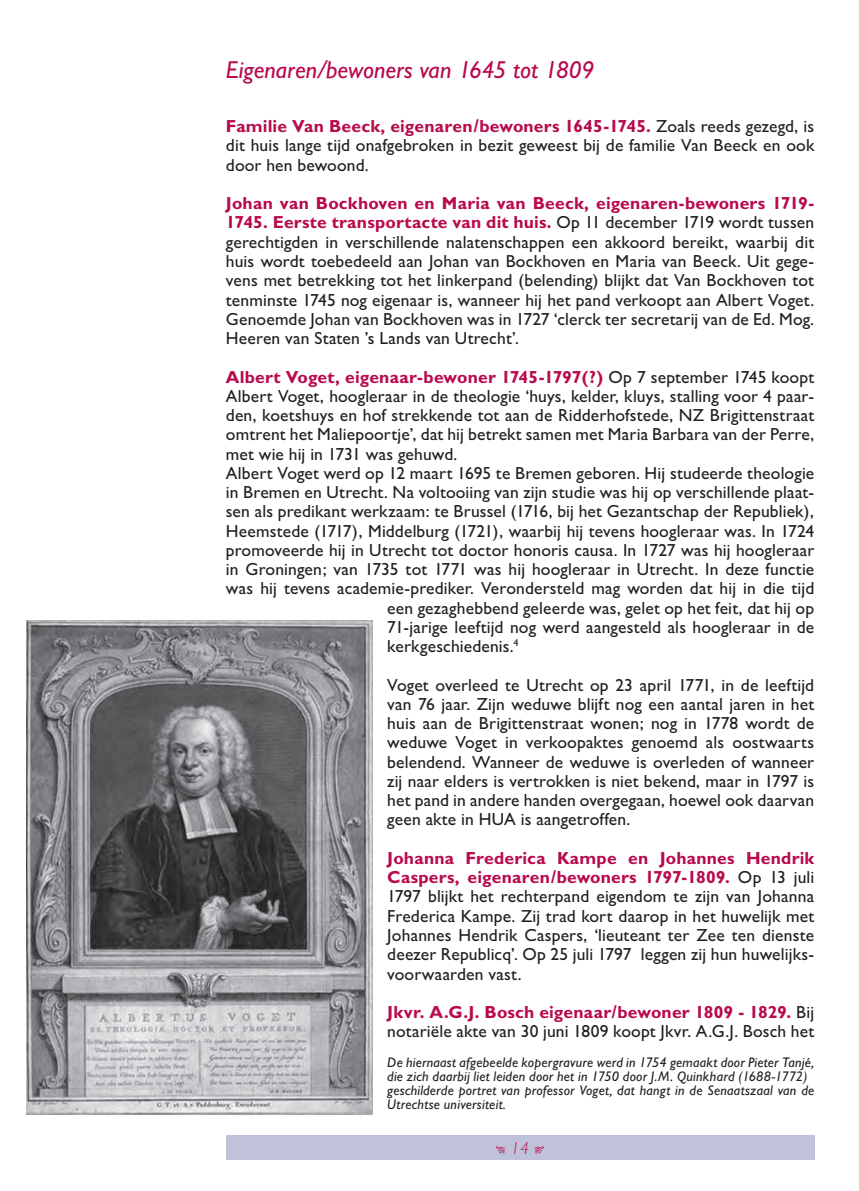
<style>
.page{position:relative;width:859px;height:1191px;background:#fff}
.page>*{position:absolute;margin:0;border:0;box-sizing:border-box;transform-origin:0 0}
.t1{font:italic 24.5px "M Gill Sans";letter-spacing:-.005em;color:#b80a4d}
.t2{font:17.5px/19.2px "M Gill Sans";letter-spacing:.01em;color:#231f20;text-align:justify}
.t3{font:700 17.5px "M Gill Sans";letter-spacing:.01em;color:#b80a4d}
.t4{font:italic 300 17.5px "M Gill Sans";color:#b80a4d}
.t5{font:italic 14px/14px "M Gill Sans";letter-spacing:.015em;color:#231f20}
.s1{font-weight:700;color:#b80a4d}
.s2{font-weight:400;color:#231f20}
</style>
<div class="page">
<div style="left:226px;top:1135px;width:588px;height:25px;background:#c0c2da"></div>
<img style="left:26px;top:620px;width:346px;height:494px">
<h1 class="t1" style="left:226px;top:56px;width:370px">Eigenaren/bewoners van 1645 tot 1809</h1>
<p class="t2" style="left:226px;top:117px;width:589px"><span class="s1">Familie Van Beeck, eigenaren/bewoners 1645-1745.</span> Zoals reeds gezegd, is dit huis lange tijd onafgebroken in bezit geweest bij de familie Van Beeck en ook door hen bewoond.</p>
<p class="t2" style="left:226px;top:194px;width:589px"><span class="s1">Johan van Bockhoven en Maria van Beeck, eigenaren-bewoners 1719- 1745. Eerste transportacte van dit huis.</span> Op 11 december 1719 wordt tussen gerechtigden in verschillende nalatenschappen een akkoord bereikt, waarbij dit huis wordt toebedeeld aan Johan van Bockhoven en Maria van Beeck. Uit gege&shy;vens met betrekking tot het linkerpand (belending) blijkt dat Van Bockhoven tot tenminste 1745 nog eigenaar is, wanneer hij het pand verkoopt aan Albert Voget.<br>Genoemde Johan van Bockhoven was in 1727 ‘clerck ter secretarij van de Ed. Mog.<br>Heeren van Staten ’s Lands van Utrecht’.</p>
<p class="t3" style="left:226px;top:367px;width:589px">Albert Voget, eigenaar-bewoner 1745-1797(?) <span class="s2">Op 7 september 1745 koopt</span></p>
<p class="t2" style="left:226px;top:386px;width:589px">Albert Voget, hoogleraar in de theologie ‘huys, kelder, kluys, stalling voor 4 paar-</p>
<p class="t2" style="left:226px;top:406px;width:589px">den, koetshuys en hof strekkende tot aan de Ridderhofstede, NZ Brigittenstraat</p>
<p class="t2" style="left:226px;top:425px;width:589px">omtrent het Maliepoortje’, dat hij betrekt samen met Maria Barbara van der Perre,</p>
<p class="t2" style="left:226px;top:444px;width:233px">met wie hij in 1731 was gehuwd.</p>
<p class="t2" style="left:226px;top:463px;width:589px">Albert Voget werd op 12 maart 1695 te Bremen geboren. Hij studeerde theologie</p>
<p class="t2" style="left:226px;top:483px;width:589px">in Bremen en Utrecht. Na voltooiing van zijn studie was hij op verschillende plaat-</p>
<p class="t2" style="left:226px;top:502px;width:589px">sen als predikant werkzaam: te Brussel (1716, bij het Gezantschap der Republiek),</p>
<p class="t2" style="left:226px;top:521px;width:589px">Heemstede (1717), Middelburg (1721), waarbij hij tevens hoogleraar was. In 1724</p>
<p class="t2" style="left:226px;top:540px;width:589px">promoveerde hij in Utrecht tot doctor honoris causa. In 1727 was hij hoogleraar</p>
<p class="t2" style="left:226px;top:560px;width:589px">in Groningen; van 1735 tot 1771 was hij hoogleraar in Utrecht. In deze functie</p>
<p class="t2" style="left:226px;top:579px;width:589px">was hij tevens academie-prediker. Verondersteld mag worden dat hij in die tijd</p>
<p class="t2" style="left:387px;top:598px;width:428px">een gezaghebbend geleerde was, gelet op het feit, dat hij op</p>
<p class="t2" style="left:387px;top:617px;width:428px">71-jarige leeftijd nog werd aangesteld als hoogleraar in de</p>
<p class="t2" style="left:387px;top:637px;width:133px">kerkgeschiedenis.<sup>4</sup></p>
<p class="t2" style="left:387px;top:675px;width:428px">Voget overleed te Utrecht op 23 april 1771, in de leeftijd van 76 jaar. Zijn weduwe blijft nog een aantal jaren in het huis aan de Brigittenstraat wonen; nog in 1778 wordt de weduwe Voget in verkoopaktes genoemd als oostwaarts belendend. Wanneer de weduwe is overleden of wanneer zij naar elders is vertrokken is niet bekend, maar in 1797 is het pand in andere handen overgegaan, hoewel ook daarvan geen akte in HUA is aangetroffen.</p>
<p class="t2" style="left:387px;top:848px;width:428px"><span class="s1">Johanna Frederica Kampe en Johannes Hendrik Caspers, eigenaren/bewoners 1797-1809.</span> Op 13 juli 1797 blijkt het rechterpand eigendom te zijn van Johanna Frederica Kampe. Zij trad kort daarop in het huwelijk met Johannes Hendrik Caspers, ‘lieuteant ter Zee ten dienste deezer Republicq’. Op 25 juli 1797 leggen zij hun huwelijks&shy;voorwaarden vast.</p>
<p class="t2" style="left:387px;top:1002px;width:428px"><span class="s1">Jkvr. A.G.J. Bosch eigenaar/bewoner 1809 - 1829.</span> Bij notariële akte van 30 juni 1809 koopt Jkvr. A.G.J. Bosch het</p>
<p class="t5" style="left:387px;top:1055px;width:428px">De hiernaast afgebeelde kopergravure werd in 1754 gemaakt door Pieter Tanjé, die zich daarbij liet leiden door het in 1750 door J.M. Quinkhard (1688-1772) geschilderde portret van professor Voget, dat hangt in de Senaatszaal van de Utrechtse universiteit.</p>
<p class="t4" style="left:511px;top:1138px;width:20px">14</p>
</div>
